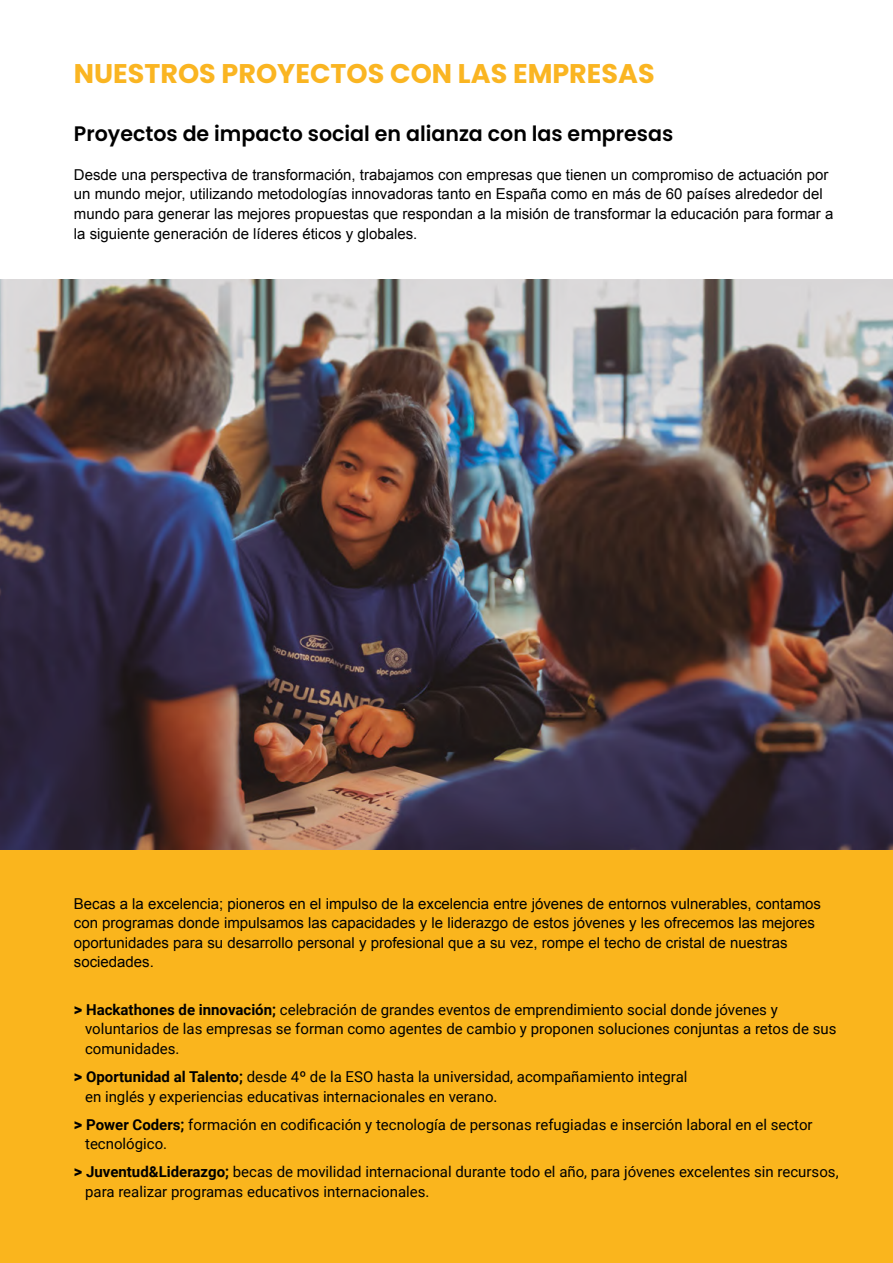
<style>
.page{position:relative;width:893px;height:1263px;background:#fff}
.page>*{position:absolute;margin:0;border:0;box-sizing:border-box;transform-origin:0 0}
.t1{font:700 27px "Poppins";color:#fab522}
.t2{font:600 21px "Poppins";color:#000}
.t3{font:15px/19.5px "Arial";color:#000}
.t4{font:15px/19.5px "Roboto";color:#000}
.s1{font-weight:900;font-size:16.5px}
.s2{font-weight:700}
</style>
<div class="page">
<div style="left:0;top:781px;width:893px;height:482px;background:#fab51d"></div>
<img style="left:0;top:280px;width:893px;height:569px">
<h1 class="t1" style="left:74px;top:58px;width:582px">NUESTROS PROYECTOS CON LAS EMPRESAS</h1>
<h2 class="t2" style="left:74px;top:121px;width:601px">Proyectos de impacto social en alianza con las empresas</h2>
<p class="t3" style="left:74px;top:165px;width:761px">Desde una perspectiva de transformación, trabajamos con empresas que tienen un compromiso de actuación por un mundo mejor, utilizando metodologías innovadoras tanto en España como en más de 60 países alrededor del mundo para generar las mejores propuestas que respondan a la misión de transformar la educación para formar a la siguiente generación de líderes éticos y globales.</p>
<p class="t3" style="left:74px;top:894px;width:749px">Becas a la excelencia; pioneros en el impulso de la excelencia entre jóvenes de entornos vulnerables, contamos con programas donde impulsamos las capacidades y le liderazgo de estos jóvenes y les ofrecemos las mejores oportunidades para su desarrollo personal y profesional que a su vez, rompe el techo de cristal de nuestras sociedades.</p>
<p class="t4" style="left:85px;top:999px;width:753px;text-indent:-11px"><span class="s1">&gt;</span> <span class="s2">Hackathones de innovación;</span> celebración de grandes eventos de emprendimiento social donde jóvenes y voluntarios de las empresas se forman como agentes de cambio y proponen soluciones conjuntas a retos de sus comunidades.</p>
<p class="t4" style="left:85px;top:1067px;width:604px;text-indent:-11px"><span class="s1">&gt;</span> <span class="s2">Oportunidad al Talento;</span> desde 4º de la ESO hasta la universidad, acompañamiento integral en inglés y experiencias educativas internacionales en verano.</p>
<p class="t4" style="left:85px;top:1114px;width:729px;text-indent:-11px"><span class="s1">&gt;</span> <span class="s2">Power Coders;</span> formación en codificación y tecnología de personas refugiadas e inserción laboral en el sector tecnológico.</p>
<p class="t4" style="left:85px;top:1162px;width:755px;text-indent:-11px"><span class="s1">&gt;</span> <span class="s2">Juventud&amp;Liderazgo;</span> becas de movilidad internacional durante todo el año, para jóvenes excelentes sin recursos, para realizar programas educativos internacionales.</p>
</div>
